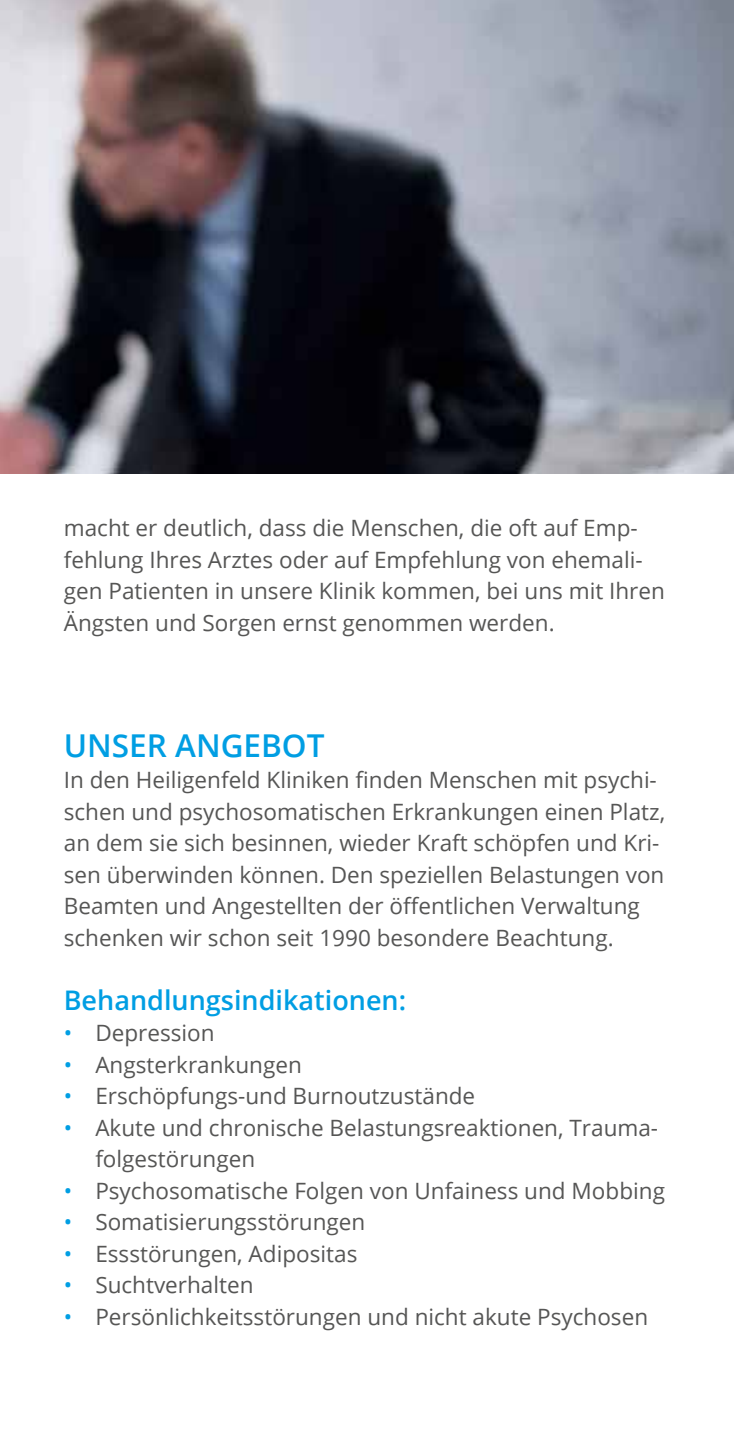
<style>
.page{position:relative;width:734px;height:1448px;background:#fff}
.page>*{position:absolute;margin:0;border:0;box-sizing:border-box;transform-origin:0 0}
.t1{font:600 31.5px "Open Sans";color:#009ee3}
.t2{font:600 27px "Open Sans";color:#009ee3}
.t3{font:22.5px/31.5px "Open Sans";color:#565655}
.s1{color:#009ee3}
</style>
<div class="page">
<svg style="left:0;top:0;width:733px;height:472px"></svg>
<p class="t3" style="left:64px;top:512px;width:602px">macht er deutlich, dass die Menschen, die oft auf Emp&shy;fehlung Ihres Arztes oder auf Empfehlung von ehemali&shy;gen Patienten in unsere Klinik kommen, bei uns mit Ihren Ängsten und Sorgen ernst genommen werden.</p>
<h1 class="t1" style="left:64px;top:724px;width:262px">U nser Angebot</h1>
<p class="t3" style="left:64px;top:764px;width:602px">In den Heiligenfeld Kliniken finden Menschen mit psychi&shy;schen und psychosomatischen Erkrankungen einen Platz, an dem sie sich besinnen, wieder Kraft schöpfen und Kri&shy;sen überwinden können. Den speziellen Belastungen von Beamten und Angestellten der öffentlichen Verwaltung schenken wir schon seit 1990 besondere Beachtung.</p>
<p class="t2" style="left:64px;top:981px;width:344px">Behandlungsindikationen:</p>
<p class="t3" style="left:64px;top:1017px;width:152px"><span class="s1">•</span> Depression</p>
<p class="t3" style="left:64px;top:1048px;width:239px"><span class="s1">•</span> Angsterkrankungen</p>
<p class="t3" style="left:64px;top:1080px;width:413px"><span class="s1">•</span> Erschöpfungs-und Burnoutzustände</p>
<p class="t3" style="left:95px;top:1111px;width:564px;text-indent:-31px"><span class="s1">•</span> Akute und chronische Belastungsreaktionen, Trauma&shy;folgestörungen</p>
<p class="t3" style="left:64px;top:1174px;width:602px"><span class="s1">•</span> Psychosomatische Folgen von Unfainess und Mobbing</p>
<p class="t3" style="left:64px;top:1206px;width:303px"><span class="s1">•</span> Somatisierungsstörungen</p>
<p class="t3" style="left:64px;top:1237px;width:295px"><span class="s1">•</span> Essstörungen, Adipositas</p>
<p class="t3" style="left:64px;top:1269px;width:191px"><span class="s1">•</span> Suchtverhalten</p>
<p class="t3" style="left:64px;top:1300px;width:585px"><span class="s1">•</span> Persönlichkeitsstörungen und nicht akute Psychosen</p>
</div>
